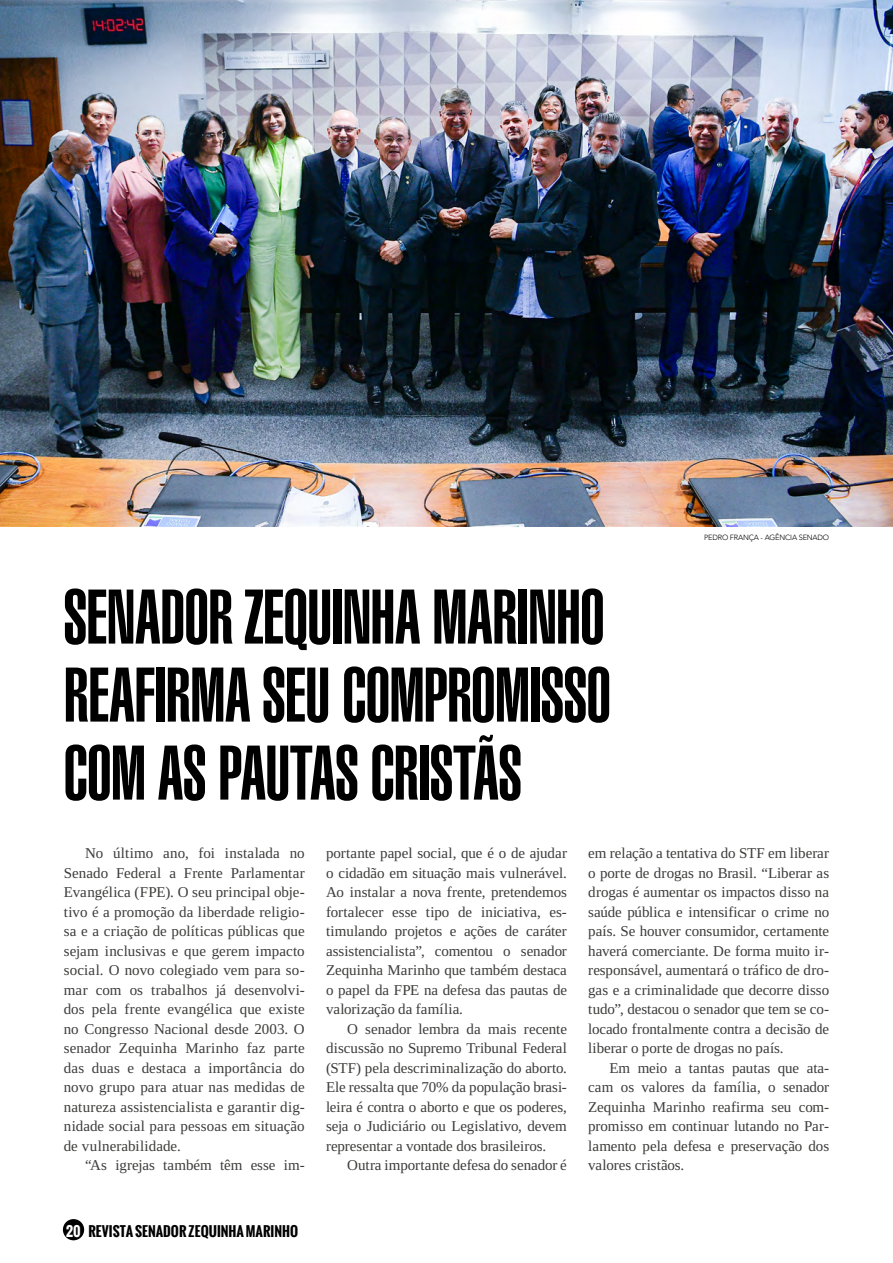
<style>
.page{position:relative;width:893px;height:1263px;background:#fff}
.page>*{position:absolute;margin:0;border:0;box-sizing:border-box;transform-origin:0 0}
.t1{font:900 extra-condensed 75px/78px "Swiss 911 BT";color:#000;text-align:justify}
.t2{font:15px/19.5px "Ascender Serif W02";color:#3c3c3b;text-align:justify}
.t3{font:700 13.5px "Oswald";color:#000}
.t4{font:300 7.5px "Avenir LT Std";letter-spacing:-.025em;color:#000}
.s1{color:#fff}
</style>
<div class="page">
<img style="left:0;top:0;width:893px;height:526px">
<div style="left:63px;top:1219px;width:21px;height:21px;background:#000;border-radius:50%"></div>
<h1 class="t1" style="left:64px;top:580px;width:549px">SENADOR ZEQUINHA MARINHO REAFIRMA SEU COMPROMISSO COM AS PAUTAS CRISTÃS</h1>
<p class="t4" style="left:704px;top:533px;width:127px">PEDRO FRANÇA - AGÊNCIA SENADO</p>
<p class="t2" style="left:64px;top:844px;width:242px;text-indent:21px">No último ano, foi instalada no Senado Federal a Frente Parlamentar Evangélica (FPE). O seu principal obje&shy;tivo é a promoção da liberdade religio&shy;sa e a criação de políticas públicas que sejam inclusivas e que gerem impacto social. O novo colegiado vem para so&shy;mar com os trabalhos já desenvolvi&shy;dos pela frente evangélica que existe no Congresso Nacional desde 2003. O senador Zequinha Marinho faz parte das duas e destaca a importância do novo grupo para atuar nas medidas de natureza assistencialista e garantir dig&shy;nidade social para pessoas em situação de vulnerabilidade.</p>
<p class="t2" style="left:85px;top:1156px;width:221px">“As igrejas também têm esse im-</p>
<p class="t3" style="left:66px;top:1221px;width:233px"><span class="s1">20</span> REVISTA SENADOR ZEQUINHA MARINHO</p>
<p class="t2" style="left:326px;top:844px;width:242px">portante papel social, que é o de ajudar o cidadão em situação mais vulnerável.<br>Ao instalar a nova frente, pretendemos fortalecer esse tipo de iniciativa, es&shy;timulando projetos e ações de caráter assistencialista”, comentou o senador Zequinha Marinho que também destaca o papel da FPE na defesa das pautas de valorização da família.</p>
<p class="t2" style="left:326px;top:1019px;width:242px;text-indent:21px">O senador lembra da mais recente discussão no Supremo Tribunal Federal (STF) pela descriminalização do aborto.<br>Ele ressalta que 70% da população brasi&shy;leira é contra o aborto e que os poderes, seja o Judiciário ou Legislativo, devem representar a vontade dos brasileiros.</p>
<p class="t2" style="left:347px;top:1156px;width:221px">Outra importante defesa do senador é</p>
<p class="t2" style="left:588px;top:844px;width:242px">em relação a tentativa do STF em liberar o porte de drogas no Brasil. “Liberar as drogas é aumentar os impactos disso na saúde pública e intensificar o crime no país. Se houver consumidor, certamente haverá comerciante. De forma muito ir&shy;responsável, aumentará o tráfico de dro&shy;gas e a criminalidade que decorre disso tudo”, destacou o senador que tem se co&shy;locado frontalmente contra a decisão de liberar o porte de drogas no país.</p>
<p class="t2" style="left:588px;top:1058px;width:242px;text-indent:21px">Em meio a tantas pautas que ata&shy;cam os valores da família, o senador Zequinha Marinho reafirma seu com&shy;promisso em continuar lutando no Par&shy;lamento pela defesa e preservação dos valores cristãos.</p>
</div>
